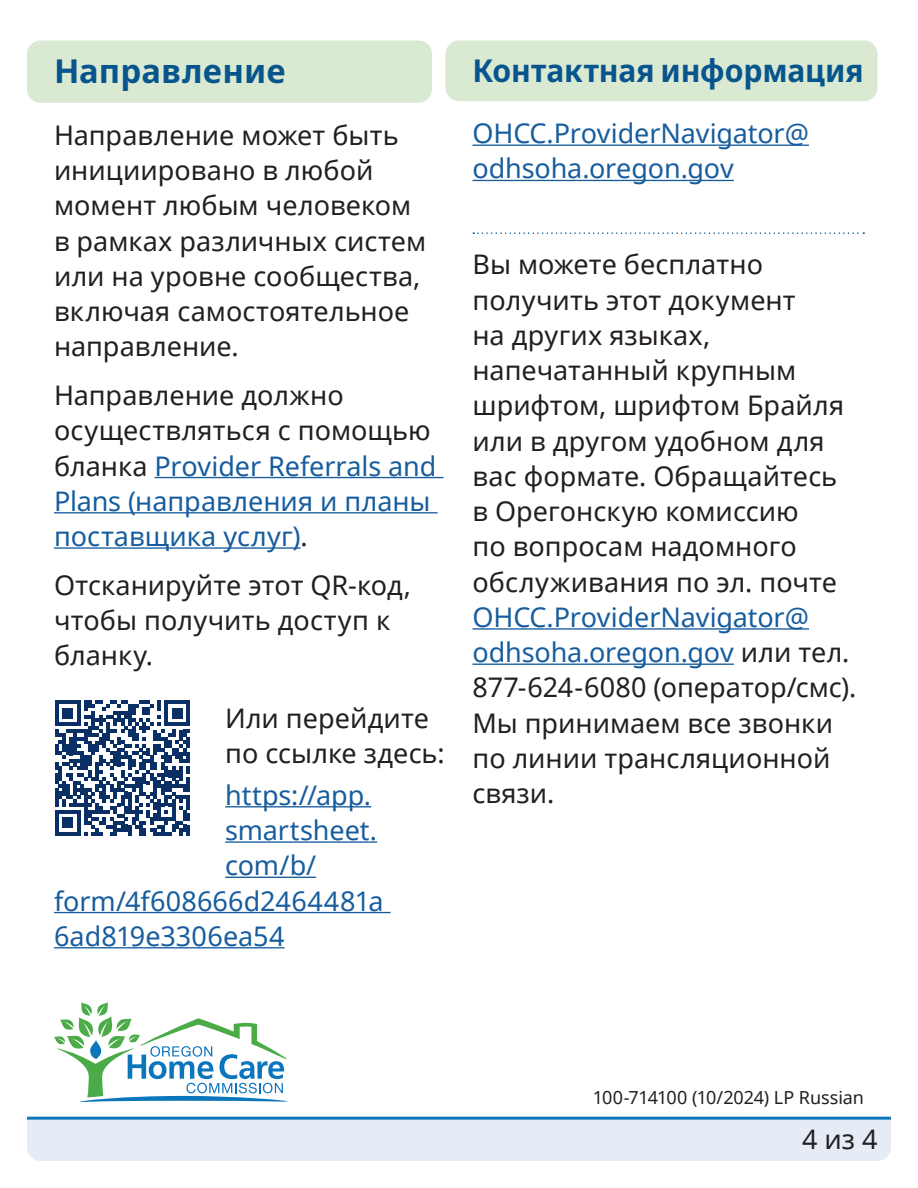
<style>
.page{position:relative;width:918px;height:1188px;background:#fff}
.page>*{position:absolute;margin:0;border:0;box-sizing:border-box;transform-origin:0 0}
.t1{font:700 33px "Noto Sans";color:#07558c}
.t2{font:700 31.5px "Noto Sans";letter-spacing:-.005em;color:#07558c;scale:.96 1}
.AltFormat{font:27px/35.2px "Noto Sans";color:#231f20}
.Body{font:27px/35.2px "Noto Sans";color:#231f20}
.Body-2{font:27px/35.2px "Noto Sans";color:#175d9e}
.pubNumber{font:18px "Noto Sans";letter-spacing:-.01em;color:#231f20}
.s1{color:#231f20}
.s2{color:#175d9e}
</style>
<div class="page">
<svg style="left:27px;top:1117px;width:864px;height:44px;background:#d8e4f2"></svg>
<div style="left:27px;top:40px;width:405px;height:63px;background:#d9e9d2;border-radius:14px"></div>
<hr style="left:155px;top:477px;width:289px;height:1px;background:#175d9e">
<hr style="left:54px;top:512px;width:384px;height:1px;background:#175d9e">
<hr style="left:54px;top:547px;width:247px;height:2px;background:#175d9e">
<hr style="left:225px;top:806px;width:146px;height:1px;background:#175d9e">
<hr style="left:225px;top:841px;width:152px;height:2px;background:#175d9e">
<hr style="left:225px;top:877px;width:91px;height:1px;background:#175d9e">
<hr style="left:54px;top:912px;width:337px;height:1px;background:#175d9e">
<hr style="left:54px;top:947px;width:230px;height:1px;background:#175d9e">
<svg style="left:55px;top:700px;width:135px;height:136px"></svg>
<div style="left:446px;top:40px;width:432px;height:61px;background:#d9e9d2;border-radius:14px"></div>
<hr style="left:472px;top:145px;width:337px;height:1px;background:#175d9e">
<hr style="left:472px;top:180px;width:262px;height:1px;background:#175d9e">
<svg style="left:473px;top:232px;width:391px;height:2px"></svg>
<hr style="left:472px;top:628px;width:337px;height:2px;background:#175d9e">
<hr style="left:472px;top:664px;width:262px;height:1px;background:#175d9e">
<svg style="left:54px;top:1002px;width:234px;height:100px"></svg>
<h2 class="t1" style="left:54px;top:48px;width:233px">Направление</h2>
<p class="Body" style="left:54px;top:117px;width:374px">Направление может быть инициировано в любой момент любым человеком в рамках различных систем или на уровне сообщества, включая самостоятельное направление.</p>
<p class="Body-2" style="left:54px;top:377px;width:384px"><span class="s1">Направление должно осуществляться с помощью бланка</span> Provider Referrals and<br>Plans (направления и планы поставщика услуг)<span class="s1">.</span></p>
<p class="Body" style="left:54px;top:567px;width:359px">Отсканируйте этот QR-код, чтобы получить доступ к бланку.</p>
<p class="Body" style="left:225px;top:699px;width:221px">Или перейдите по ссылке здесь:</p>
<p class="Body-2" style="left:225px;top:777px;width:148px">https://app.</p>
<p class="Body-2" style="left:225px;top:812px;width:154px">smartsheet.</p>
<p class="Body-2" style="left:225px;top:847px;width:93px">com/b/</p>
<p class="Body-2" style="left:54px;top:882px;width:331px">form/4f608666d2464481a</p>
<p class="Body-2" style="left:54px;top:918px;width:232px">6ad819e3306ea54</p>
<h2 class="t2" style="left:472px;top:48px;width:409px">Контактная информация</h2>
<p class="Body-2" style="left:472px;top:115px;width:338px">OHCC.ProviderNavigator@ odhsoha.oregon.gov</p>
<p class="AltFormat" style="left:472px;top:246px;width:386px">Вы можете бесплатно получить этот документ<br>на других языках, напечатанный крупным шрифтом, шрифтом Брайля или в другом удобном для вас формате. Обращайтесь в Орегонскую комиссию<br>по вопросам надомного обслуживания по эл. почте<br><span class="s2">OHCC.ProviderNavigator@ odhsoha.oregon.gov</span> или тел.<br>877-624-6080 (оператор/смс).<br>Мы принимаем все звонки по линии трансляционной связи.</p>
<p class="pubNumber" style="left:593px;top:1085px;width:273px">100-714100 (10/2024) LP Russian</p>
<p class="AltFormat" style="left:802px;top:1121px;width:77px">4 из 4</p>
</div>
